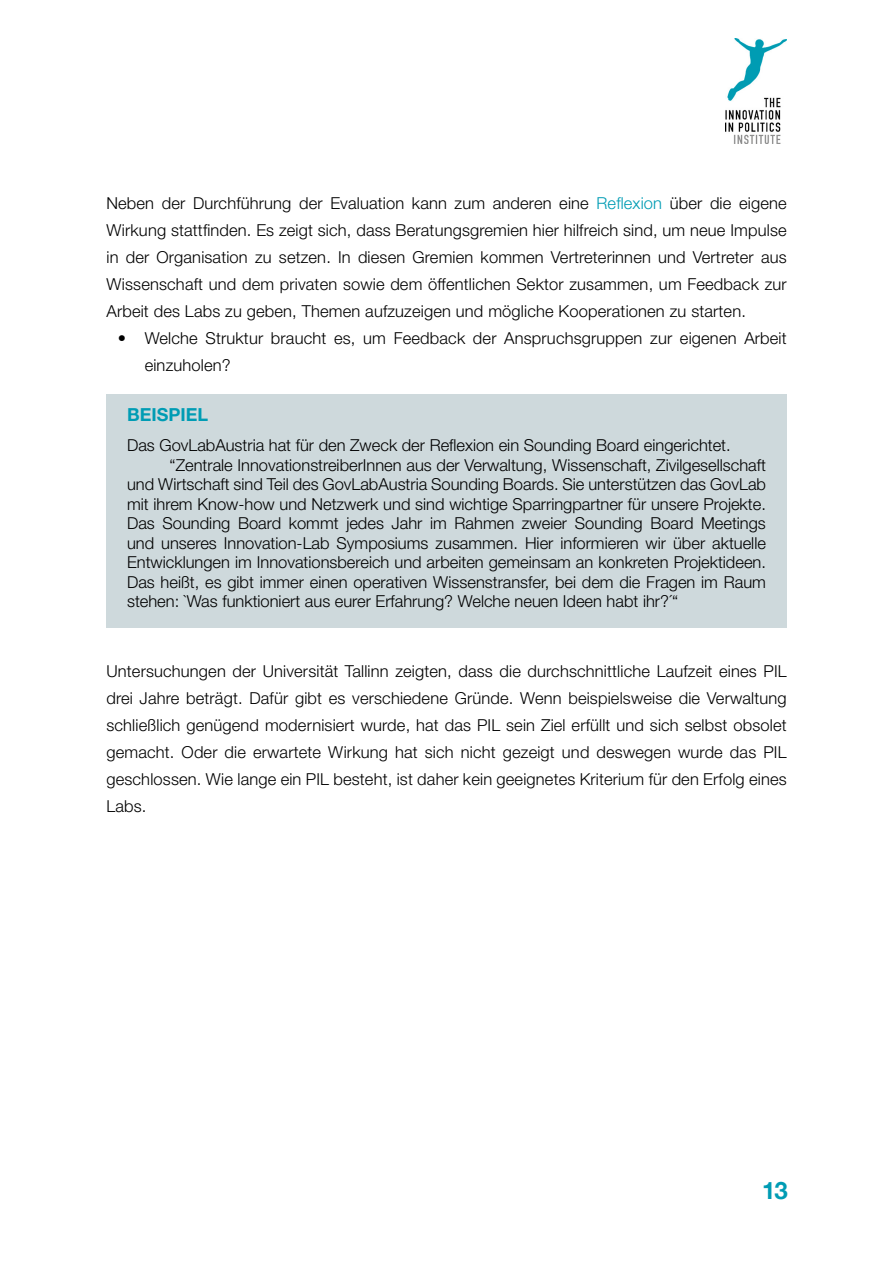
<style>
.page{position:relative;width:893px;height:1263px;background:#fff}
.page>*{position:absolute;margin:0;border:0;box-sizing:border-box;transform-origin:0 0}
.t1{font:700 24px "Helvetica Neue";color:#009cb4}
.t2{font:700 18px "Helvetica Neue LT Pro";color:#009cb4}
.t3{font:300 16.5px/27px "Helvetica Neue LT Pro";color:#000;text-align:justify}
.s1{color:#009cb4}
</style>
<div class="page">
<img style="left:726px;top:38px;width:61px;height:105px">
<div style="left:106px;top:403px;width:681px;height:225px;background:#ced9dc"></div>
<div style="left:106px;top:394px;width:681px;height:27px;background:#ced9dc"></div>
<p class="t3" style="left:106px;top:190px;width:682px">Neben der Durchführung der Evaluation kann zum anderen eine <span class="s1">Reflexion</span> über die eigene Wirkung stattfinden. Es zeigt sich, dass Beratungsgremien hier hilfreich sind, um neue Impulse in der Organisation zu setzen. In diesen Gremien kommen Vertreterinnen und Vertreter aus Wissenschaft und dem privaten sowie dem öffentlichen Sektor zusammen, um Feedback zur Arbeit des Labs zu geben, Themen aufzuzeigen und mögliche Kooperationen zu starten.</p>
<p class="t3" style="left:145px;top:325px;width:643px;text-indent:-27px">• Welche Struktur braucht es, um Feedback der Anspruchsgruppen zur eigenen Arbeit einzuholen?</p>
<p class="t2" style="left:127px;top:404px;width:82px">BEISPIEL</p>
<p class="t3" style="left:127px;top:432px;width:605px">Das GovLabAustria hat für den Zweck der Reflexion ein Sounding Board eingerichtet.</p>
<p class="t3" style="left:170px;top:451px;width:598px">“Zentrale InnovationstreiberInnen aus der Verwaltung, Wissenschaft, Zivilgesellschaft</p>
<p class="t3" style="left:127px;top:471px;width:640px">und Wirtschaft sind Teil des GovLabAustria Sounding Boards. Sie unterstützen das GovLab</p>
<p class="t3" style="left:127px;top:490px;width:640px">mit ihrem Know-how und Netzwerk und sind wichtige Sparringpartner für unsere Projekte.</p>
<p class="t3" style="left:127px;top:510px;width:640px">Das Sounding Board kommt jedes Jahr im Rahmen zweier Sounding Board Meetings</p>
<p class="t3" style="left:127px;top:529px;width:640px">und unseres Innovation-Lab Symposiums zusammen. Hier informieren wir über aktuelle</p>
<p class="t3" style="left:127px;top:549px;width:640px">Entwicklungen im Innovationsbereich und arbeiten gemeinsam an konkreten Projektideen.</p>
<p class="t3" style="left:127px;top:568px;width:640px">Das heißt, es gibt immer einen operativen Wissenstransfer, bei dem die Fragen im Raum</p>
<p class="t3" style="left:127px;top:588px;width:553px">stehen: `Was funktioniert aus eurer Erfahrung? Welche neuen Ideen habt ihr?´“</p>
<p class="t3" style="left:106px;top:658px;width:682px">Untersuchungen der Universität Tallinn zeigten, dass die durchschnittliche Laufzeit eines PIL drei Jahre beträgt. Dafür gibt es verschiedene Gründe. Wenn beispielsweise die Verwaltung schließlich genügend modernisiert wurde, hat das PIL sein Ziel erfüllt und sich selbst obsolet gemacht. Oder die erwartete Wirkung hat sich nicht gezeigt und deswegen wurde das PIL geschlossen. Wie lange ein PIL besteht, ist daher kein geeignetes Kriterium für den Erfolg eines Labs.</p>
<h1 class="t1" style="left:762px;top:1172px;width:27px">13</h1>
</div>
